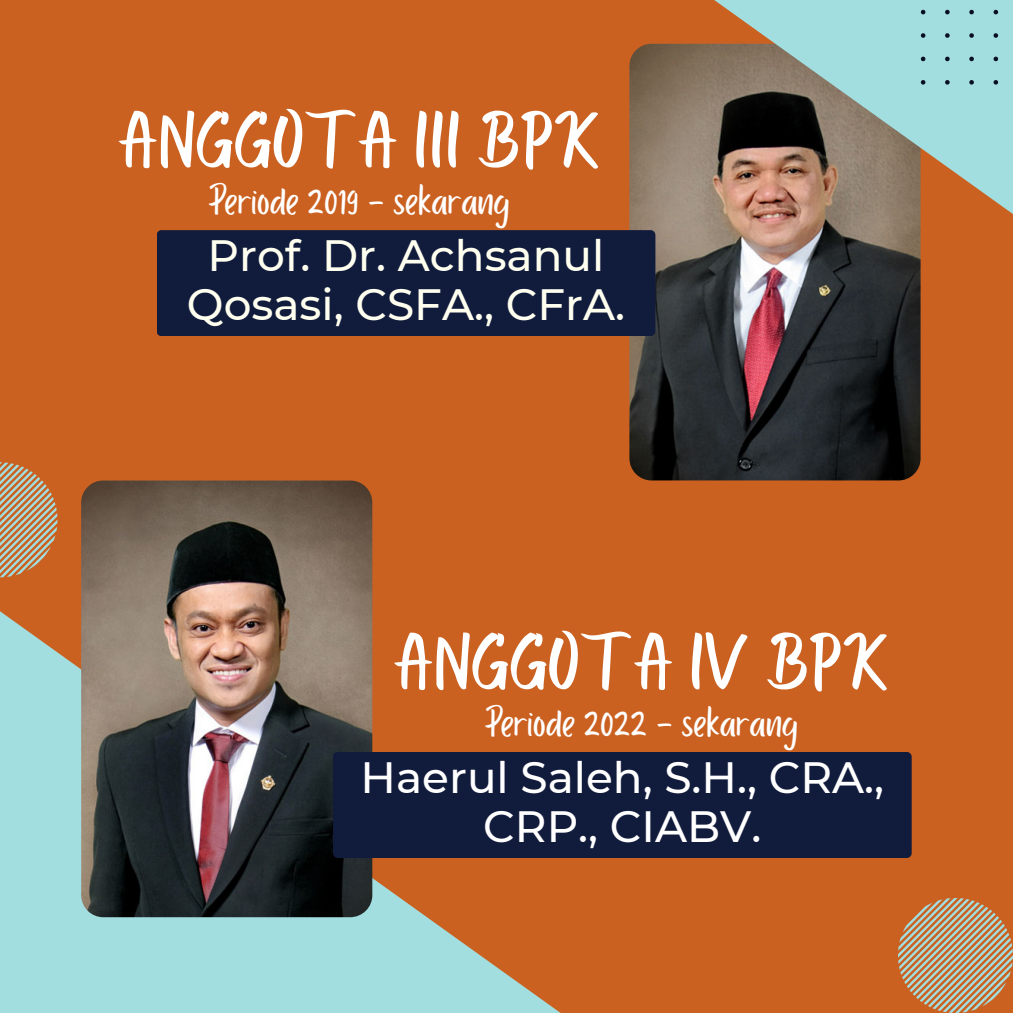
<style>
.page{position:relative;width:1013px;height:1013px;background:#fff}
.page>*{position:absolute;margin:0;border:0;box-sizing:border-box;transform-origin:0 0}
.t1{font:81.25px "Bright Sunshine Cap";color:#fff}
.t2{font:43.75px "Porcelain";color:#fff}
.t3{font:500 43.75px/48.8px "Montserrat";color:#fffff0;text-align:center}
.t4{font:500 43.75px/48.8px "Montserrat";color:#fff;text-align:center}
</style>
<div class="page">
<div style="left:0;top:0;width:1012px;height:1012px;background:#cb6121"></div>
<svg style="left:898px;top:898px;width:114px;height:114px"></svg>
<img style="left:629px;top:44px;width:291px;height:436px;border-radius:22px">
<svg style="left:0;top:462px;width:58px;height:85px"></svg>
<svg style="left:0;top:547px;width:629px;height:465px"></svg>
<div style="left:157px;top:230px;width:498px;height:106px;background:#111b3b;border-radius:5px"></div>
<svg style="left:553px;top:0;width:459px;height:378px"></svg>
<div style="left:920px;top:0;width:92px;height:85px;background:#a2dddf"></div>
<img style="left:81px;top:480px;width:291px;height:437px;border-radius:22px">
<div style="left:333px;top:752px;width:578px;height:105px;background:#111b3b;border-radius:5px"></div>
<h1 class="t1" style="left:118px;top:85px;width:483px">ANGGOTA III BPK</h1>
<p class="t2" style="left:208px;top:177px;width:303px">Periode 2019 - sekarang</p>
<p class="t3" style="left:187px;top:231px;width:439px">Prof. Dr. Achsanul<br>Qosasi, CSFA., CFrA.</p>
<h1 class="t1" style="left:394px;top:607px;width:496px">ANGGOTA IV BPK</h1>
<p class="t2" style="left:484px;top:699px;width:315px">Periode 2022 - sekarang</p>
<p class="t4" style="left:360px;top:752px;width:525px">Haerul Saleh, S.H., CRA.,<br>CRP., CIABV.</p>
</div>
